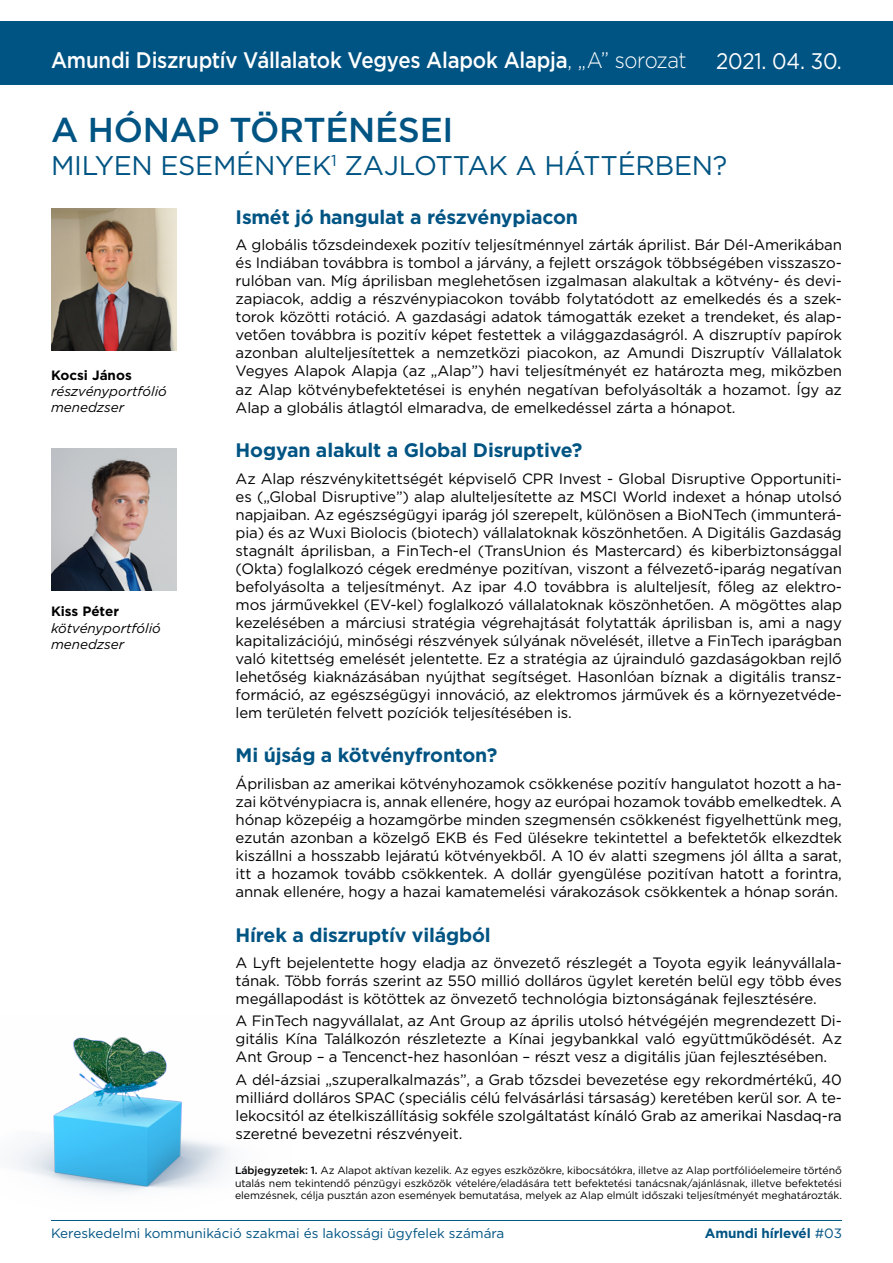
<style>
.page{position:relative;width:893px;height:1263px;background:#fff}
.page>*{position:absolute;margin:0;border:0;box-sizing:border-box;transform-origin:0 0}
.t1{font:500 34.5px "Gotham";letter-spacing:-.01em;color:#005483}
.t2{font:27px "Gotham";letter-spacing:-.01em;color:#005483}
.t3{font:500 22.5px "Gotham";letter-spacing:-.01em;color:#fff;scale:.91 1}
.t4{font:22.5px "Gotham";letter-spacing:-.01em;color:#fff;scale:.91 1}
.t5{font:700 19.5px "Gotham";letter-spacing:-.01em;color:#005483}
.t6{font:15px/18px "Gotham";letter-spacing:-.01em;color:#000;text-align:justify}
.t7{font:italic 13.5px/16.2px "Gotham";color:#000}
.t8{font:13.5px "Gotham";color:#005483}
.t9{font:700 13.5px "Gotham";letter-spacing:-.01em;color:#005483}
.t10{font:10.5px/12.6px "Gotham";letter-spacing:-.005em;color:#000;text-align:justify}
.s1{font-weight:300}
.s2{font-weight:700;font-style:normal}
.s3{font-weight:500}
.s4{font-weight:400}
</style>
<div class="page">
<div style="left:0;top:21px;width:893px;height:64px;background:#005483"></div>
<hr style="left:51px;top:1220px;width:791px;height:1px;background:#005483">
<img style="left:51px;top:449px;width:125px;height:142px">
<img style="left:51px;top:208px;width:125px;height:142px">
<img style="left:10px;top:1037px;width:221px;height:184px">
<h3 class="t3" style="left:51px;top:45px;width:700px">Amundi Diszruptív Vállalatok Vegyes Alapok Alapja<span class="s1">, „A” sorozat</span></h3>
<h3 class="t4" style="left:716px;top:46px;width:140px">2021. 04. 30.</h3>
<p class="t1" style="left:51px;top:108px;width:404px">A HÓNAP TÖRTÉNÉSEI</p>
<p class="t2" style="left:51px;top:148px;width:678px">MILYEN ESEMÉNYEK<sup>1</sup> ZAJLOTTAK A HÁTTÉRBEN?</p>
<p class="t7" style="left:51px;top:366px;width:117px"><span class="s2">Kocsi János </span>részvényportfólió menedzser</p>
<p class="t7" style="left:51px;top:603px;width:111px"><span class="s2">Kiss Péter </span>kötvényportfólió menedzser</p>
<p class="t5" style="left:236px;top:204px;width:344px">Ismét jó hangulat a részvénypiacon</p>
<p class="t6" style="left:236px;top:236px;width:608px">A globális tőzsdeindexek pozitív teljesítménnyel zárták áprilist. Bár Dél-Amerikában és Indiában továbbra is tombol a járvány, a fejlett országok többségében visszaszo&shy;rulóban van. Míg áprilisban meglehetősen izgalmasan alakultak a kötvény- és devi&shy;zapiacok, addig a részvénypiacokon tovább folytatódott az emelkedés és a szek&shy;torok közötti rotáció. A gazdasági adatok támogatták ezeket a trendeket, és alap&shy;vetően továbbra is pozitív képet festettek a világgazdaságról. A diszruptív papírok azonban alulteljesítettek a nemzetközi piacokon, az Amundi Diszruptív Vállalatok Vegyes Alapok Alapja (az „Alap”) havi teljesítményét ez határozta meg, miközben az Alap kötvénybefektetései is enyhén negatívan befolyásolták a hozamot. Így az Alap a globális átlagtól elmaradva, de emelkedéssel zárta a hónapot.</p>
<p class="t5" style="left:236px;top:437px;width:348px">Hogyan alakult a Global Disruptive?</p>
<p class="t6" style="left:236px;top:469px;width:608px">Az Alap részvénykitettségét képviselő CPR Invest - Global Disruptive Opportuniti&shy;es („Global Disruptive”) alap alulteljesítette az MSCI World indexet a hónap utolsó napjaiban. Az egészségügyi iparág jól szerepelt, különösen a BioNTech (immunterá&shy;pia) és az Wuxi Biolocis (biotech) vállalatoknak köszönhetően. A Digitális Gazdaság stagnált áprilisban, a FinTech-el (TransUnion és Mastercard) és kiberbiztonsággal (Okta) foglalkozó cégek eredménye pozitívan, viszont a félvezető-iparág negatívan befolyásolta a teljesítményt. Az ipar 4.0 továbbra is alulteljesít, főleg az elektro&shy;mos járművekkel (EV-kel) foglalkozó vállalatoknak köszönhetően. A mögöttes alap kezelésében a márciusi stratégia végrehajtását folytatták áprilisban is, ami a nagy kapitalizációjú, minőségi részvények súlyának növelését, illetve a FinTech iparágban való kitettség emelését jelentette. Ez a stratégia az újrainduló gazdaságokban rejlő lehetőség kiaknázásában nyújthat segítséget. Hasonlóan bíznak a digitális transz&shy;formáció, az egészségügyi innováció, az elektromos járművek és a környezetvéde&shy;lem területén felvett pozíciók teljesítésében is.</p>
<p class="t5" style="left:236px;top:742px;width:263px">Mi újság a kötvényfronton?</p>
<p class="t6" style="left:236px;top:774px;width:608px">Áprilisban az amerikai kötvényhozamok csökkenése pozitív hangulatot hozott a ha&shy;zai kötvénypiacra is, annak ellenére, hogy az európai hozamok tovább emelkedtek. A hónap közepéig a hozamgörbe minden szegmensén csökkenést figyelhettünk meg, ezután azonban a közelgő EKB és Fed ülésekre tekintettel a befektetők elkezdtek kiszállni a hosszabb lejáratú kötvényekből. A 10 év alatti szegmens jól állta a sarat, itt a hozamok tovább csökkentek. A dollár gyengülése pozitívan hatott a forintra, annak ellenére, hogy a hazai kamatemelési várakozások csökkentek a hónap során.</p>
<p class="t5" style="left:236px;top:922px;width:257px">Hírek a diszruptív világból</p>
<p class="t6" style="left:236px;top:953px;width:608px">A Lyft bejelentette hogy eladja az önvezető részlegét a Toyota egyik leányvállala&shy;tának. Több forrás szerint az 550 millió dolláros ügylet keretén belül egy több éves megállapodást is kötöttek az önvezető technológia biztonságának fejlesztésére.</p>
<p class="t6" style="left:236px;top:1012px;width:608px">A FinTech nagyvállalat, az Ant Group az április utolsó hétvégéjén megrendezett Di&shy;gitális Kína Találkozón részletezte a Kínai jegybankkal való együttműködését. Az Ant Group – a Tencenct-hez hasonlóan – részt vesz a digitális jüan fejlesztésében.</p>
<p class="t6" style="left:236px;top:1070px;width:608px">A dél-ázsiai „szuperalkalmazás”, a Grab tőzsdei bevezetése egy rekordmértékű, 40 milliárd dolláros SPAC (speciális célú felvásárlási társaság) keretében kerül sor. A te&shy;lekocsitól az ételkiszállításig sokféle szolgáltatást kínáló Grab az amerikai Nasdaq-ra szeretné bevezetni részvényeit.</p>
<p class="t10" style="left:235px;top:1164px;width:608px"><span class="s3">Lábjegyzetek: 1.</span> Az Alapot aktívan kezelik. Az egyes eszközökre, kibocsátókra, illetve az Alap portfólióelemeire történő utalás nem tekintendő pénzügyi eszközök vételére/eladására tett befektetési tanácsnak/ajánlásnak, illetve befektetési elemzésnek, célja pusztán azon események bemutatása, melyek az Alap elmúlt időszaki teljesítményét meghatározták.</p>
<p class="t8" style="left:51px;top:1224px;width:455px">Kereskedelmi kommunikáció szakmai és lakossági ügyfelek számára</p>
<p class="t9" style="left:705px;top:1224px;width:139px">Amundi hírlevél <span class="s4">#03</span></p>
</div>
